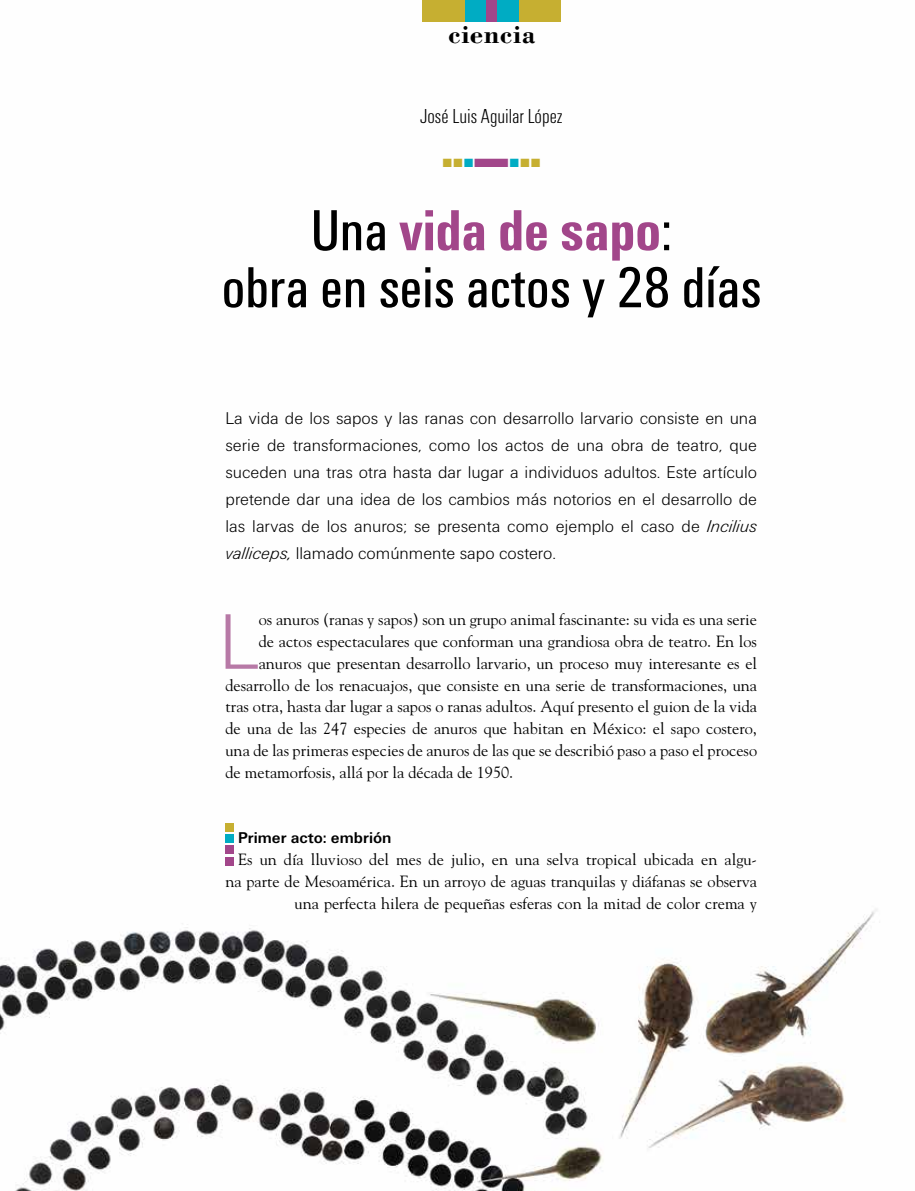
<style>
.page{position:relative;width:915px;height:1191px;background:#fff}
.page>*{position:absolute;margin:0;border:0;box-sizing:border-box;transform-origin:0 0}
.t1{font:300 81.6px "Unitus T";color:#b779a6}
.t2{font:condensed 60px/57px "Unitus T";color:#000;text-align:center}
.t3{font:700 27px "Bodoni";letter-spacing:.02em;color:#000}
.t4{font:300 condensed 21px "Unitus T";color:#000}
.t5{font:300 17.7px/27px "Unitus T";color:#000;text-align:justify}
.t6{font:16.2px/21.8px "Goudy";color:#000;text-align:right}
.t7{font:700 16.2px "Unitus T";color:#000}
.t8{font:12px "Zapf Dingbats ITC";color:#c6af31}
.s1{color:#00acc3}
.s2{color:#a2468a}
.s3{font-weight:700;color:#a2468a}
.s4{font-style:italic}
</style>
<div class="page">
<img style="left:0;top:0;width:877px;height:1191px">
<div style="left:518px;top:0;width:42px;height:21px;background:#c6af31"></div>
<div style="left:422px;top:0;width:43px;height:21px;background:#c6af31"></div>
<div style="left:465px;top:0;width:21px;height:21px;background:#00acc3"></div>
<div style="left:486px;top:0;width:10px;height:21px;background:#a2468a"></div>
<div style="left:496px;top:0;width:22px;height:21px;background:#00acc3"></div>
<div style="left:214px;top:200px;width:554px;height:127px;background:#fff"></div>
<div style="left:225px;top:857px;width:9px;height:8px;background:#a2468a"></div>
<div style="left:225px;top:845px;width:9px;height:9px;background:#a2468a"></div>
<div style="left:225px;top:834px;width:9px;height:8px;background:#00acc3"></div>
<div style="left:225px;top:823px;width:9px;height:8px;background:#c6af31"></div>
<h3 class="t3" style="left:447px;top:18px;width:89px">ciencia</h3>
<p class="t4" style="left:420px;top:104px;width:144px">José Luis Aguilar López</p>
<p class="t8" style="left:442px;top:157px;width:99px">■■<span class="s1">■</span><span class="s2">■</span><span class="s1">■</span>■■</p>
<h2 class="t2" style="left:221px;top:201px;width:541px">Una <span class="s3">vida de sapo</span>:<br>obra en seis actos y 28 días</h2>
<p class="t5" style="left:225px;top:404px;width:533px">La vida de los sapos y las ranas con desarrollo larvario consiste en una serie de transformaciones, como los actos de una obra de teatro, que suceden una tras otra hasta dar lugar a individuos adultos. Este artículo pretende dar una idea de los cambios más notorios en el desarrollo de las larvas de los anuros; se presenta como ejemplo el caso de <span class="s4">Incilius valliceps,</span> llamado comúnmente sapo costero.</p>
<h1 class="t1" style="left:219px;top:594px;width:41px">L</h1>
<p class="t6" style="left:258px;top:608px;width:499px">os anuros (ranas y sapos) son un grupo animal fascinante: su vida es una serie</p>
<p class="t6" style="left:258px;top:630px;width:499px">de actos espectaculares que conforman una grandiosa obra de teatro. En los</p>
<p class="t6" style="left:258px;top:652px;width:499px">anuros que presentan desarrollo larvario, un proceso muy interesante es el</p>
<p class="t6" style="left:225px;top:673px;width:532px">desarrollo de los renacuajos, que consiste en una serie de transformaciones, una</p>
<p class="t6" style="left:225px;top:695px;width:533px">tras otra, hasta dar lugar a sapos o ranas adultos. Aquí presento el guion de la vida</p>
<p class="t6" style="left:225px;top:717px;width:533px">de una de las 247 especies de anuros que habitan en México: el sapo costero,</p>
<p class="t6" style="left:225px;top:739px;width:533px">una de las primeras especies de anuros de las que se describió paso a paso el proceso</p>
<p class="t6" style="left:225px;top:761px;width:289px">de metamorfosis, allá por la década de 1950.</p>
<p class="t7" style="left:238px;top:828px;width:155px">Primer acto: embrión</p>
<p class="t6" style="left:225px;top:848px;width:533px">Es un día lluvioso del mes de julio, en una selva tropical ubicada en algu&shy;na parte de Mesoamérica. En un arroyo de aguas tranquilas y diáfanas se observa una perfecta hilera de pequeñas esferas con la mitad de color crema y</p>
</div>
